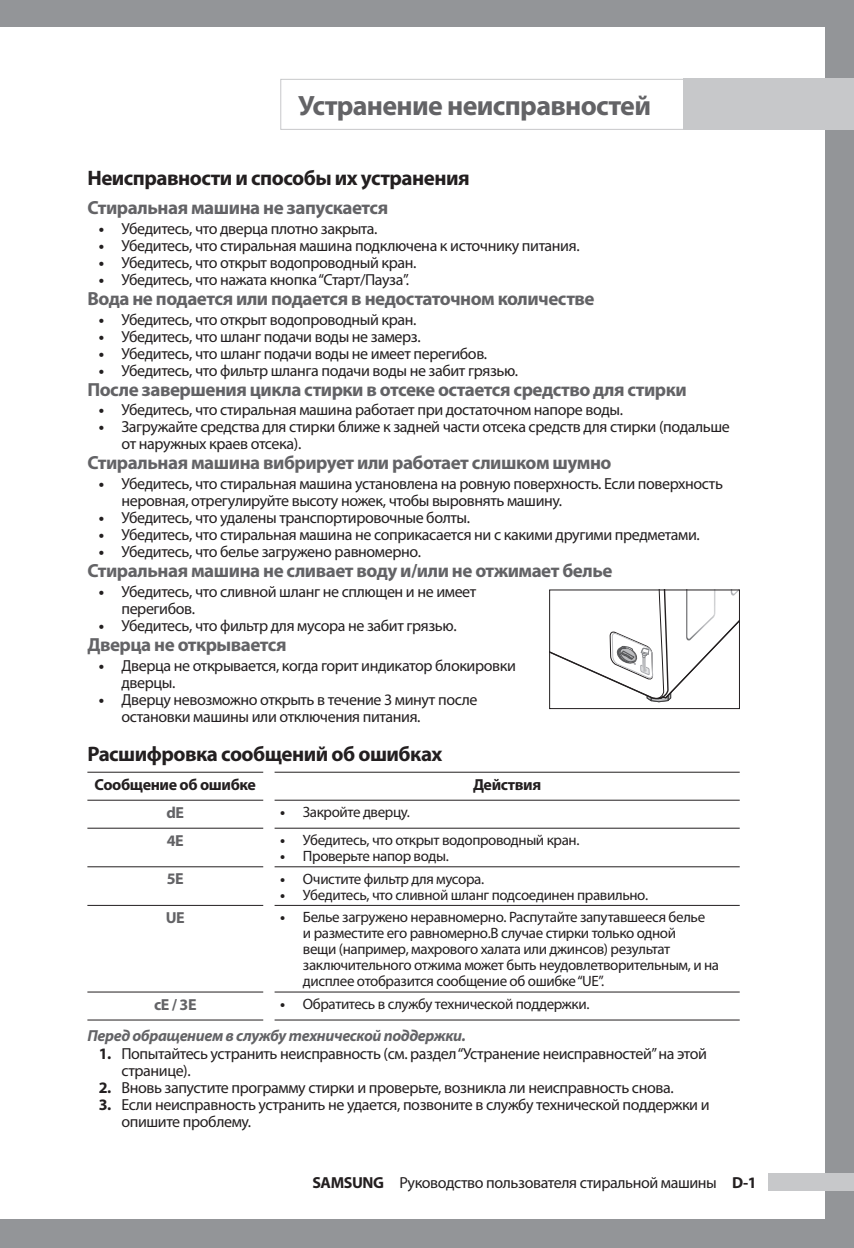
<style>
.page{position:relative;width:854px;height:1248px;background:#fff}
.page>*{position:absolute;margin:0;border:0;box-sizing:border-box;transform-origin:0 0}
.t1{font:700 28px "Myriad Pro";letter-spacing:-.025em;color:#636366}
.t2{font:700 21px "Myriad Pro";letter-spacing:-.025em;color:#231f20}
.t3{font:700 19px "Myriad Pro";letter-spacing:-.025em;color:#636366}
.t4{font:16px/17px "Myriad Pro";letter-spacing:-.025em;color:#231f20}
.t5{font:italic 700 16px "Myriad Pro";letter-spacing:-.025em;color:#636366}
.t6{font:700 16px "Myriad Pro";letter-spacing:-.025em;color:#231f20}
.t7{font:700 16px "Myriad Pro";letter-spacing:-.025em;color:#636366}
.t8{font:15px/16px "Myriad Pro";letter-spacing:-.025em;color:#231f20}
.s1{font-weight:700}
</style>
<div class="page">
<hr style="left:0;top:0;width:2px;height:1247px;background:#939598">
<hr style="left:0;top:28px;width:2px;height:1190px;background:#fff">
<div style="left:2px;top:0;width:852px;height:1247px;background:#939598"></div>
<div style="left:2px;top:28px;width:822px;height:1190px;background:#fff"></div>
<div style="left:683px;top:79px;width:171px;height:51px;background:#c7c8ca"></div>
<div style="left:768px;top:1173px;width:86px;height:17px;background:#c7c8ca"></div>
<hr style="left:87px;top:772px;width:176px;height:1px;background:#231f20">
<hr style="left:274px;top:772px;width:465px;height:1px;background:#231f20">
<hr style="left:87px;top:799px;width:176px;height:1px;background:#231f20">
<hr style="left:274px;top:799px;width:465px;height:1px;background:#231f20">
<hr style="left:87px;top:827px;width:176px;height:1px;background:#231f20">
<hr style="left:274px;top:827px;width:465px;height:1px;background:#231f20">
<hr style="left:87px;top:866px;width:176px;height:1px;background:#231f20">
<hr style="left:274px;top:866px;width:465px;height:1px;background:#231f20">
<hr style="left:87px;top:905px;width:176px;height:1px;background:#231f20">
<hr style="left:274px;top:905px;width:465px;height:1px;background:#231f20">
<hr style="left:87px;top:991px;width:176px;height:1px;background:#231f20">
<hr style="left:274px;top:991px;width:465px;height:1px;background:#231f20">
<hr style="left:87px;top:1019px;width:176px;height:1px;background:#231f20">
<hr style="left:274px;top:1019px;width:465px;height:1px;background:#231f20">
<div style="left:280px;top:79px;width:408px;height:51px;border:1px solid #c7c8ca"></div>
<svg style="left:551px;top:591px;width:186px;height:111px"></svg>
<div style="left:549px;top:589px;width:190px;height:120px;border:1px solid #231f20"></div>
<h1 class="t1" style="left:298px;top:87px;width:354px">Устранение неисправностей</h1>
<h2 class="t2" style="left:87px;top:164px;width:384px">Неисправности и способы их устранения</h2>
<p class="t3" style="left:87px;top:195px;width:302px">Стиральная машина не запускается</p>
<p class="t4" style="left:99px;top:219px;width:280px"><span class="s1">•</span> Убедитесь, что дверца плотно закрыта.</p>
<p class="t4" style="left:99px;top:236px;width:482px"><span class="s1">•</span> Убедитесь, что стиральная машина подключена к источнику питания.</p>
<p class="t4" style="left:99px;top:253px;width:319px"><span class="s1">•</span> Убедитесь, что открыт водопроводный кран.</p>
<p class="t4" style="left:99px;top:270px;width:312px"><span class="s1">•</span> Убедитесь, что нажата кнопка “Старт/Пауза”.</p>
<p class="t3" style="left:87px;top:286px;width:508px">Вода не подается или подается в недостаточном количестве</p>
<p class="t4" style="left:99px;top:310px;width:319px"><span class="s1">•</span> Убедитесь, что открыт водопроводный кран.</p>
<p class="t4" style="left:99px;top:327px;width:323px"><span class="s1">•</span> Убедитесь, что шланг подачи воды не замерз.</p>
<p class="t4" style="left:99px;top:344px;width:390px"><span class="s1">•</span> Убедитесь, что шланг подачи воды не имеет перегибов.</p>
<p class="t4" style="left:99px;top:361px;width:421px"><span class="s1">•</span> Убедитесь, что фильтр шланга подачи воды не забит грязью.</p>
<p class="t3" style="left:87px;top:377px;width:601px">После завершения цикла стирки в отсеке остается средство для стирки</p>
<p class="t4" style="left:99px;top:401px;width:526px"><span class="s1">•</span> Убедитесь, что стиральная машина работает при достаточном напоре воды.</p>
<p class="t4" style="left:121px;top:418px;width:610px;text-indent:-23px"><span class="s1">•</span> Загружайте средства для стирки ближе к задней части отсека средств для стирки (подальше от наружных краев отсека).</p>
<p class="t3" style="left:87px;top:450px;width:525px">Стиральная машина вибрирует или работает слишком шумно</p>
<p class="t4" style="left:121px;top:475px;width:603px;text-indent:-23px"><span class="s1">•</span> Убедитесь, что стиральная машина установлена на ровную поверхность. Если поверхность неровная, отрегулируйте высоту ножек, чтобы выровнять машину.</p>
<p class="t4" style="left:99px;top:509px;width:373px"><span class="s1">•</span> Убедитесь, что удалены транспортировочные болты.</p>
<p class="t4" style="left:99px;top:526px;width:602px"><span class="s1">•</span> Убедитесь, что стиральная машина не соприкасается ни с какими другими предметами.</p>
<p class="t4" style="left:99px;top:543px;width:324px"><span class="s1">•</span> Убедитесь, что белье загружено равномерно.</p>
<p class="t3" style="left:87px;top:558px;width:526px">Стиральная машина не сливает воду и/или не отжимает белье</p>
<p class="t4" style="left:121px;top:583px;width:356px;text-indent:-23px"><span class="s1">•</span> Убедитесь, что сливной шланг не сплющен и не имеет перегибов.</p>
<p class="t4" style="left:99px;top:617px;width:359px"><span class="s1">•</span> Убедитесь, что фильтр для мусора не забит грязью.</p>
<p class="t3" style="left:87px;top:632px;width:201px">Дверца не открывается</p>
<p class="t4" style="left:121px;top:657px;width:396px;text-indent:-23px"><span class="s1">•</span> Дверца не открывается, когда горит индикатор блокировки дверцы.</p>
<p class="t4" style="left:121px;top:691px;width:358px;text-indent:-23px"><span class="s1">•</span> Дверцу невозможно открыть в течение 3 минут после остановки машины или отключения питания.</p>
<h2 class="t2" style="left:87px;top:740px;width:356px">Расшифровка сообщений об ошибках</h2>
<p class="t6" style="left:95px;top:774px;width:163px">Сообщение об ошибке</p>
<p class="t6" style="left:473px;top:774px;width:70px">Действия</p>
<p class="t7" style="left:166px;top:802px;width:19px">dE</p>
<p class="t8" style="left:280px;top:803px;width:131px"><span class="s1">•</span> Закройте дверцу.</p>
<p class="t7" style="left:167px;top:830px;width:19px">4E</p>
<p class="t8" style="left:280px;top:831px;width:301px"><span class="s1">•</span> Убедитесь, что открыт водопроводный кран.</p>
<p class="t8" style="left:280px;top:847px;width:170px"><span class="s1">•</span> Проверьте напор воды.</p>
<p class="t7" style="left:167px;top:868px;width:19px">5E</p>
<p class="t8" style="left:280px;top:870px;width:205px"><span class="s1">•</span> Очистите фильтр для мусора.</p>
<p class="t8" style="left:280px;top:886px;width:369px"><span class="s1">•</span> Убедитесь, что сливной шланг подсоединен правильно.</p>
<p class="t7" style="left:166px;top:907px;width:21px">UE</p>
<p class="t8" style="left:303px;top:909px;width:418px;text-indent:-23px"><span class="s1">•</span> Белье загружено неравномерно. Распутайте запутавшееся белье<br>и разместите его равномерно.В случае стирки только одной<br>вещи (например, махрового халата или джинсов) результат заключительного отжима может быть неудовлетворительным, и на дисплее отобразится сообщение об ошибке “UE”.</p>
<p class="t7" style="left:154px;top:993px;width:44px">cE / 3E</p>
<p class="t8" style="left:280px;top:995px;width:311px"><span class="s1">•</span> Обратитесь в службу технической поддержки.</p>
<p class="t5" style="left:87px;top:1024px;width:380px">Перед обращением в службу технической поддержки.</p>
<p class="t4" style="left:121px;top:1044px;width:587px;text-indent:-23px"><span class="s1">1.</span> Попытайтесь устранить неисправность (см. раздел “Устранение неисправностей” на этой странице).</p>
<p class="t4" style="left:99px;top:1078px;width:576px"><span class="s1">2.</span> Вновь запустите программу стирки и проверьте, возникла ли неисправность снова.</p>
<p class="t4" style="left:121px;top:1095px;width:589px;text-indent:-23px"><span class="s1">3.</span> Если неисправность устранить не удается, позвоните в службу технической поддержки и опишите проблему.</p>
<p class="t4" style="left:312px;top:1173px;width:446px"><span class="s1">SAMSUNG</span> Руководство пользователя стиральной машины <span class="s1">D-1</span></p>
</div>
